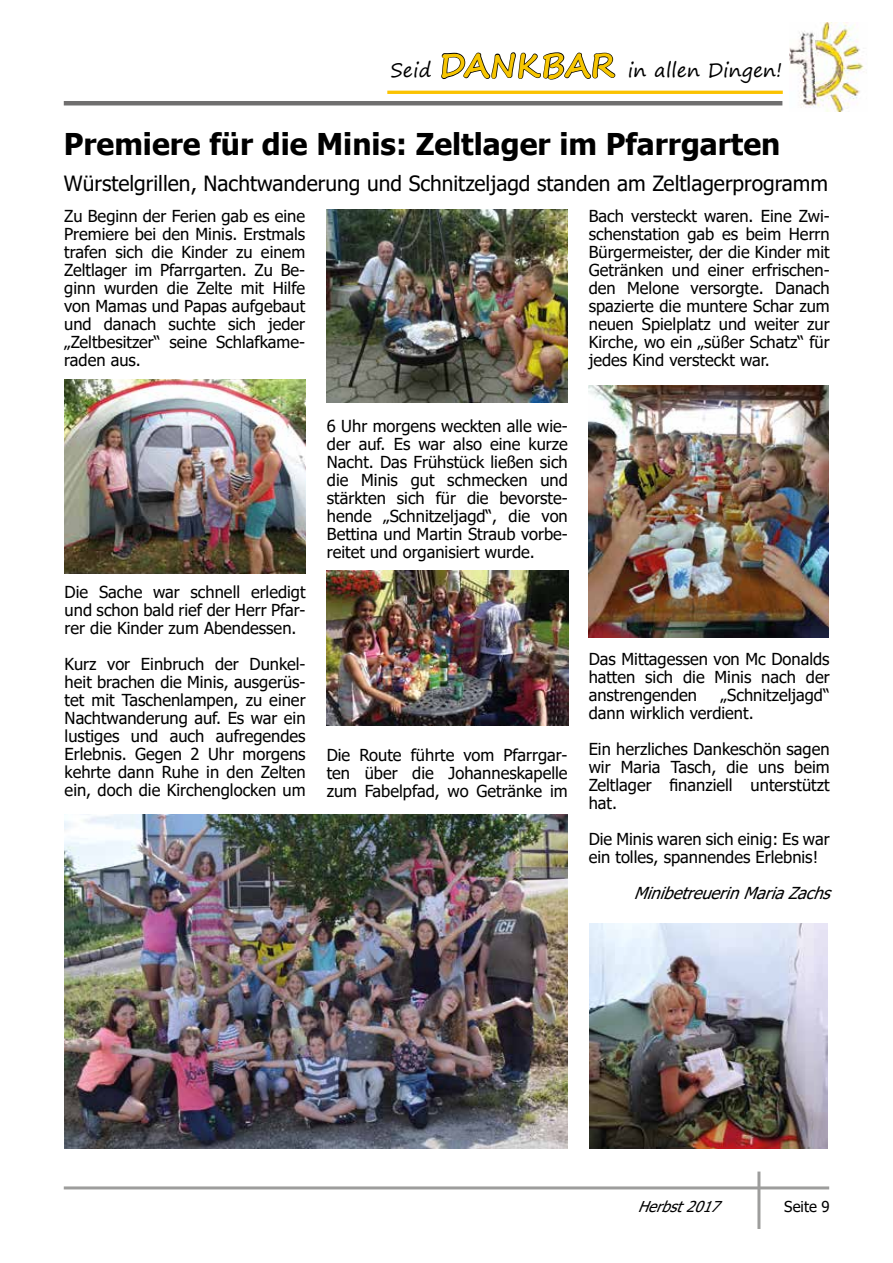
<style>
.page{position:relative;width:893px;height:1263px;background:#fff}
.page>*{position:absolute;margin:0;border:0;box-sizing:border-box;transform-origin:0 0}
.t1{font:700 30px "Tahoma";color:#000}
.t2{font:21px "Tahoma";color:#000}
.t3{font:19.5px "Segoe Print";color:#000}
.t4{font:16.5px/18px "Tahoma";color:#000;text-align:justify}
.t5{font:italic 16.5px "Tahoma";color:#000}
.t6{font:italic 15px "Tahoma";color:#000}
.t7{font:15px "Tahoma";color:#000}
.s1{font-weight:700;font-size:33px;color:#f7c600}
</style>
<div class="page">
<hr style="left:64px;top:1186px;width:765px;height:3px;background:#9d9d9c">
<hr style="left:757px;top:1171px;width:3px;height:58px;background:#9d9d9c">
<hr style="left:387px;top:91px;width:396px;height:3px;background:#fbc301">
<hr style="left:64px;top:101px;width:718px;height:4px;background:#706f6f">
<img style="left:789px;top:22px;width:75px;height:90px">
<svg style="left:441px;top:52px;width:175px;height:28px"></svg>
<img style="left:64px;top:814px;width:503px;height:334px">
<img style="left:326px;top:209px;width:242px;height:193px">
<img style="left:64px;top:379px;width:241px;height:195px">
<img style="left:327px;top:570px;width:241px;height:155px">
<img style="left:588px;top:385px;width:240px;height:253px">
<img style="left:590px;top:923px;width:238px;height:225px">
<p class="t3" style="left:390px;top:53px;width:393px">Seid <span class="s1">DANKBAR</span> in allen Dingen!</p>
<h1 class="t1" style="left:64px;top:124px;width:718px">Premiere für die Minis: Zeltlager im Pfarrgarten</h1>
<p class="t2" style="left:64px;top:169px;width:766px">Würstelgrillen, Nachtwanderung und Schnitzeljagd standen am Zeltlagerprogramm</p>
<p class="t4" style="left:64px;top:208px;width:242px">Zu Beginn der Ferien gab es eine Premiere bei den Minis. Erstmals trafen sich die Kinder zu einem Zeltlager im Pfarrgarten. Zu Be&shy;ginn wurden die Zelte mit Hilfe von Mamas und Papas aufgebaut und danach suchte sich jeder „Zeltbesitzer“ seine Schlafkame&shy;raden aus.</p>
<p class="t4" style="left:65px;top:584px;width:242px">Die Sache war schnell erledigt und schon bald rief der Herr Pfar&shy;rer die Kinder zum Abendessen.</p>
<p class="t4" style="left:65px;top:656px;width:242px">Kurz vor Einbruch der Dunkel&shy;heit brachen die Minis, ausgerüs&shy;tet mit Taschenlampen, zu einer Nachtwanderung auf. Es war ein lustiges und auch aufregendes Erlebnis. Gegen 2 Uhr morgens kehrte dann Ruhe in den Zelten ein, doch die Kirchenglocken um</p>
<p class="t4" style="left:327px;top:418px;width:242px">6 Uhr morgens weckten alle wie&shy;der auf. Es war also eine kurze Nacht. Das Frühstück ließen sich die Minis gut schmecken und stärkten sich für die bevorste&shy;hende „Schnitzeljagd“, die von Bettina und Martin Straub vorbe&shy;reitet und organisiert wurde.</p>
<p class="t4" style="left:589px;top:208px;width:242px">Bach versteckt waren. Eine Zwi&shy;schenstation gab es beim Herrn Bürgermeister, der die Kinder mit Getränken und einer erfrischen&shy;den Melone versorgte. Danach spazierte die muntere Schar zum neuen Spielplatz und weiter zur Kirche, wo ein „süßer Schatz“ für jedes Kind versteckt war.</p>
<p class="t4" style="left:327px;top:747px;width:242px">Die Route führte vom Pfarrgar&shy;ten über die Johanneskapelle zum Fabelpfad, wo Getränke im</p>
<p class="t4" style="left:589px;top:651px;width:242px">Das Mittagessen von Mc Donalds hatten sich die Minis nach der anstrengenden</p>
<p class="t4" style="left:589px;top:687px;width:242px;text-indent:132px">„Schnitzeljagd“ dann wirklich verdient.</p>
<p class="t4" style="left:589px;top:741px;width:242px">Ein herzliches Dankeschön sagen wir Maria Tasch, die uns beim Zeltlager finanziell unterstützt hat.</p>
<p class="t4" style="left:589px;top:831px;width:242px">Die Minis waren sich einig: Es war ein tolles, spannendes Erlebnis!</p>
<p class="t5" style="left:634px;top:882px;width:206px">MinibetreuerinMariaZachs</p>
<p class="t6" style="left:638px;top:1196px;width:91px">Herbst2017</p>
<p class="t7" style="left:784px;top:1196px;width:47px">Seite 9</p>
</div>
